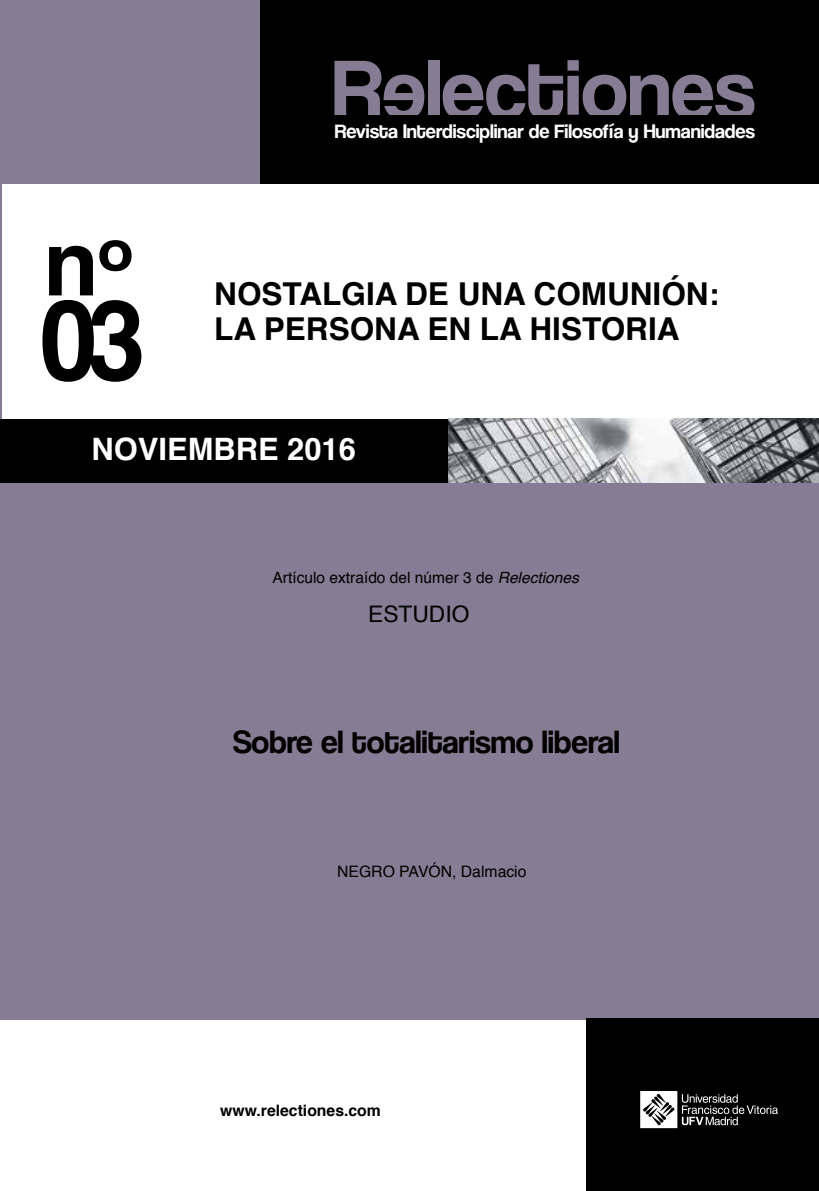
<style>
.page{position:relative;width:819px;height:1191px;background:#fff}
.page>*{position:absolute;margin:0;border:0;box-sizing:border-box;transform-origin:0 0}
.t1{font:700 112px "Helvetica";color:#000;scale:.94 1}
.t2{font:700 91px "Helvetica";color:#000}
.t3{font:33.25px "Coolvetica Rg";color:#000}
.t4{font:700 31.5px/35px "Helvetica";color:#000}
.t5{font:700 30.8px "Helvetica";color:#fff}
.t6{font:22.75px "Helvetica";color:#000}
.t7{font:20.3px "Coolvetica Rg";color:#fff}
.t8{font:700 15.75px "Helvetica";color:#000}
.t9{font:15.75px "Helvetica";color:#000}
.t10{font:15.58px "Helvetica";color:#000}
.s1{font-style:italic}
</style>
<div class="page">
<div style="left:0;top:0;width:819px;height:1020px;background:#867c94"></div>
<div style="left:586px;top:1018px;width:233px;height:173px;background:#000"></div>
<div style="left:260px;top:0;width:559px;height:184px;background:#000"></div>
<svg style="left:334px;top:61px;width:90px;height:54px"></svg>
<div style="left:428px;top:60px;width:11px;height:55px;background:#867c94"></div>
<svg style="left:442px;top:60px;width:312px;height:55px"></svg>
<div style="left:2px;top:184px;width:817px;height:235px;background:#fff"></div>
<div style="left:0;top:419px;width:470px;height:64px;background:#000"></div>
<img style="left:449px;top:419px;width:370px;height:64px">
<div style="left:640px;top:1091px;width:37px;height:37px;background:#fff;border:2px solid #fff"></div>
<svg style="left:643px;top:1094px;width:31px;height:31px"></svg>
<svg style="left:681px;top:1094px;width:96px;height:31px"></svg>
<h2 class="t2" style="left:43px;top:196px;width:90px">nº</h2>
<h1 class="t1" style="left:39px;top:250px;width:115px">03</h1>
<p class="t7" style="left:335px;top:120px;width:422px">Revista Interdisciplinar de Filosofía y Humanidades</p>
<h3 class="t4" style="left:214px;top:277px;width:506px">NOSTALGIA DE UNA COMUNIÓN:<br>LA PERSONA EN LA HISTORIA</h3>
<h3 class="t5" style="left:92px;top:424px;width:266px">NOVIEMBRE 2016</h3>
<p class="t10" style="left:272px;top:566px;width:308px">Artículo extraído del númer 3 de <span class="s1">Relectiones</span></p>
<p class="t6" style="left:368px;top:596px;width:103px">ESTUDIO</p>
<h3 class="t3" style="left:233px;top:722px;width:388px">Sobre el totalitarismo liberal</h3>
<p class="t9" style="left:337px;top:859px;width:191px">NEGRO PAVÓN, Dalmacio</p>
<p class="t8" style="left:220px;top:1097px;width:162px">www.relectiones.com</p>
</div>
